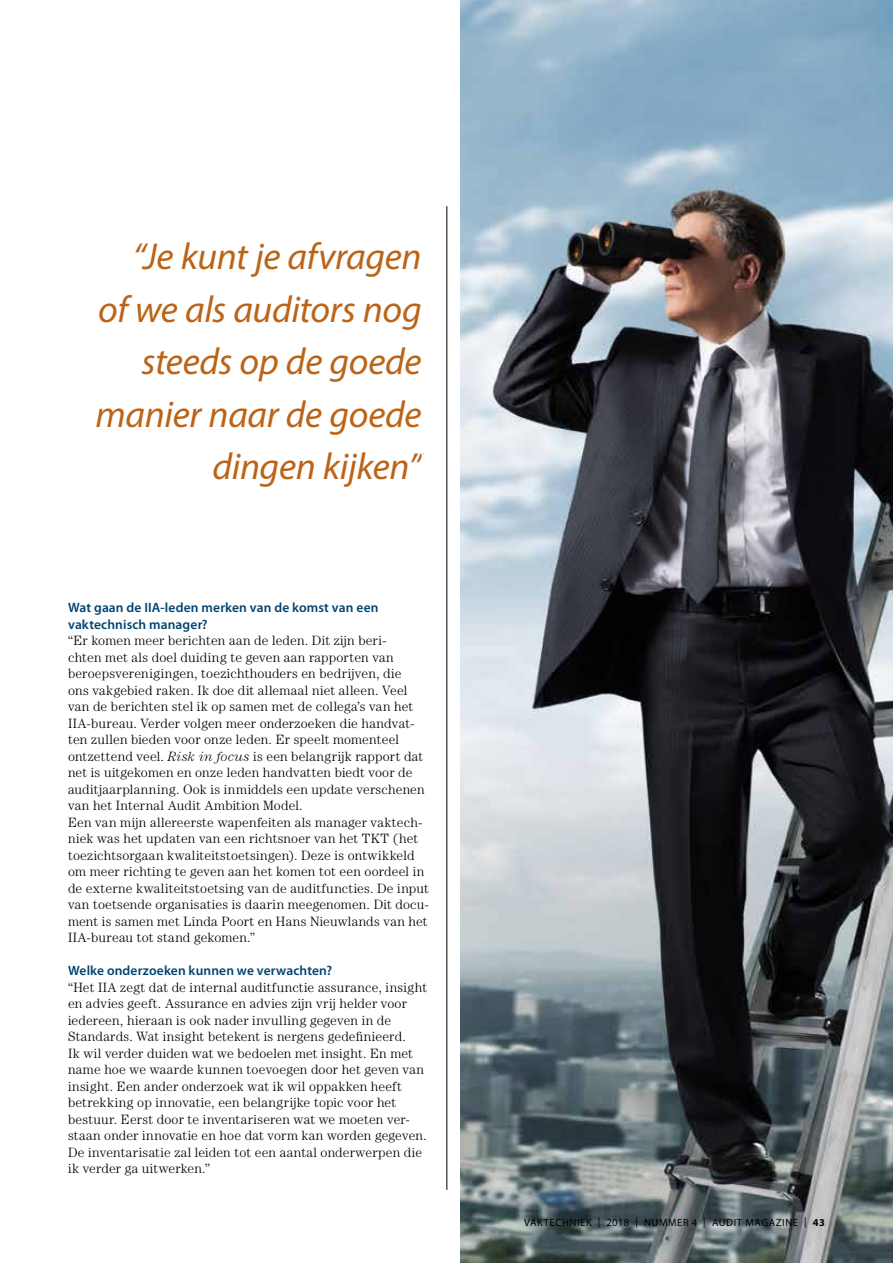
<style>
.page{position:relative;width:893px;height:1263px;background:#fff}
.page>*{position:absolute;margin:0;border:0;box-sizing:border-box;transform-origin:0 0}
.t1{font:italic 37.5px/52.5px "Myriad Pro";letter-spacing:-.01em;color:#bb6417;text-align:right}
.t2{font:300 13.5px/16.5px "Century LT";letter-spacing:.015em;color:#000}
.t3{font:600 13.5px/16.5px "Myriad Pro";letter-spacing:.01em;color:#004371}
.t4{font:10.5px "Myriad Pro";letter-spacing:.06em;color:#000}
.s1{font-style:italic}
.s2{font-weight:700}
</style>
<div class="page">
<img style="left:461px;top:0;width:432px;height:1263px">
<hr style="left:446px;top:206px;width:1px;height:984px;background:#000">
<h1 class="t1" style="left:96px;top:230px;width:327px">“Je kunt je afvragen of we als auditors nog steeds op de goede manier naar de goede dingen kijken”</h1>
<p class="t3" style="left:68px;top:599px;width:312px">Wat gaan de IIA-leden merken van de komst van een vaktechnisch manager?</p>
<p class="t2" style="left:68px;top:632px;width:363px">“Er komen meer berichten aan de leden. Dit zijn beri-<br>chten met als doel duiding te geven aan rapporten van beroepsverenigingen, toezichthouders en bedrijven, die<br>ons vakgebied raken. Ik doe dit allemaal niet alleen. Veel van de berichten stel ik op samen met de collega’s van het IIA-bureau. Verder volgen meer onderzoeken die handvat&shy;ten zullen bieden voor onze leden. Er speelt momenteel ontzettend veel. <span class="s1">Risk in focus</span> is een belangrijk rapport dat net is uitgekomen en onze leden handvatten biedt voor de auditjaarplanning. Ook is inmiddels een update verschenen van het Internal Audit Ambition Model.<br>Een van mijn allereerste wapenfeiten als manager vaktech&shy;niek was het updaten van een richtsnoer van het TKT (het toezichtsorgaan kwaliteitstoetsingen). Deze is ontwikkeld om meer richting te geven aan het komen tot een oordeel in de externe kwaliteitstoetsing van de auditfuncties. De input van toetsende organisaties is daarin meegenomen. Dit docu&shy;ment is samen met Linda Poort en Hans Nieuwlands van het IIA-bureau tot stand gekomen.”</p>
<p class="t3" style="left:68px;top:962px;width:266px">Welke onderzoeken kunnen we verwachten?</p>
<p class="t2" style="left:68px;top:978px;width:361px">“Het IIA zegt dat de internal auditfunctie assurance, insight en advies geeft. Assurance en advies zijn vrij helder voor iedereen, hieraan is ook nader invulling gegeven in de Standards. Wat insight betekent is nergens gedefinieerd.<br>Ik wil verder duiden wat we bedoelen met insight. En met name hoe we waarde kunnen toevoegen door het geven van insight. Een ander onderzoek wat ik wil oppakken heeft betrekking op innovatie, een belangrijke topic voor het bestuur. Eerst door te inventariseren wat we moeten ver&shy;staan onder innovatie en hoe dat vorm kan worden gegeven.<br>De inventarisatie zal leiden tot een aantal onderwerpen die ik verder ga uitwerken.”</p>
<p class="t4" style="left:524px;top:1216px;width:302px">VAKTECHNIEK | 2018 | NUMMER 4 | AUDIT MAGAZINE | <span class="s2">43</span></p>
</div>
